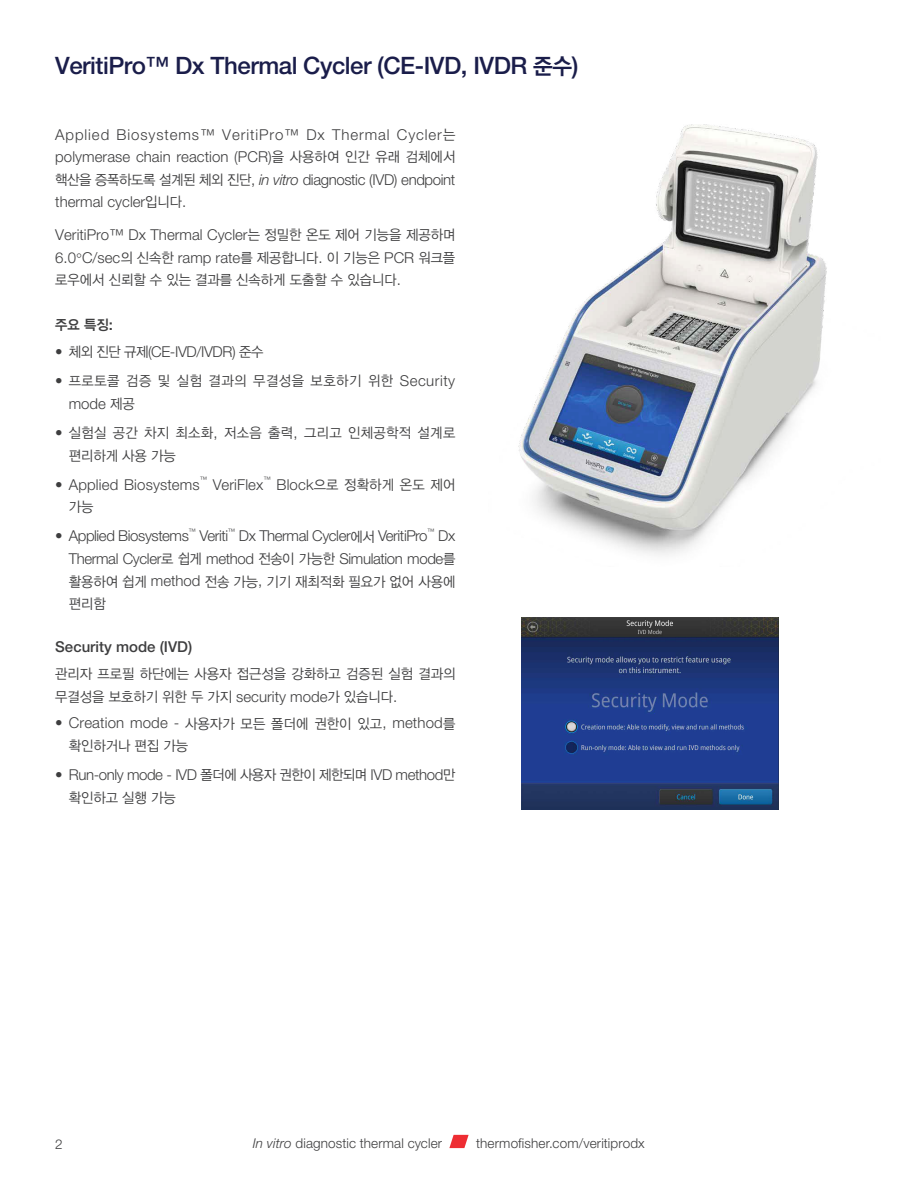
<style>
.page{position:relative;width:918px;height:1188px;background:#fff}
.page>*{position:absolute;margin:0;border:0;box-sizing:border-box;transform-origin:0 0}
.t1{font:500 24px "Helvetica Neue LTW1 G";letter-spacing:-.02em;color:#1a1d4a}
.t2{font:300 15px/22.5px "Helvetica Neue LTW1 G";letter-spacing:-.025em;color:#3e3e3f;text-align:justify}
.t3{font:300 15px/22.5px "Helvetica Neue LTW1 G";color:#3e3e3f}
.t4{font:300 15px "Helvetica Neue LTW1 G";letter-spacing:.01em;color:#3e3e3f}
.t5{font:500 15px "Helvetica Neue LTW1 G";color:#3e3e3f}
.t6{font:14.1px/22.5px "YDVYGO125";color:#3e3e3f;scale:.95 1}
.t7{font:14.1px/22.5px "YDVYGO125";letter-spacing:.03em;color:#3e3e3f;scale:.95 1}
.t8{font:14.1px "YDVYGO125";letter-spacing:.04em;color:#3e3e3f;scale:.95 1}
.t9{font:14.1px "YDVYGO145";color:#3e3e3f;scale:.95 1}
.t10{font:300 13.5px "Helvetica Neue LTW1 G";letter-spacing:.01em;color:#3e3e3f}
.t11{font:300 7.5px "Helvetica Neue LTW1 G";color:#3e3e3f}
.s1{font-family:"YDVYGO145";font-weight:400;font-size:22.5px}
.s2{font-family:"YDVYGO125";font-weight:400;font-size:14.1px}
.s3{font-style:italic}
.s4{font-family:"Helvetica Neue LTW1 G";font-weight:300;font-size:15px}
.s5{font-family:"Helvetica Neue LTW1 G";font-weight:500;font-size:15px}
</style>
<div class="page">
<img style="left:521px;top:617px;width:257px;height:192px">
<img style="left:518px;top:124px;width:309px;height:431px">
<svg style="left:449px;top:1135px;width:20px;height:13px"></svg>
<p class="t1" style="left:55px;top:52px;width:525px">VeritiPro™ Dx Thermal Cycler (CE-IVD, IVDR <span class="s1">준수</span>)</p>
<p class="t2" style="left:55px;top:123px;width:402px">Applied Biosystems™ VeritiPro™ Dx Thermal Cycler<span class="s2">는 </span>polymerase chain reaction (PCR)<span class="s2">을 사용하여 인간 유래 검체에서 핵산을 증폭하도록 설계된 체외 진단</span>, <span class="s3">in vitro</span> diagnostic (IVD) endpoint thermal cycler<span class="s2">입니다</span>.</p>
<p class="t3" style="left:55px;top:224px;width:402px">VeritiPro™ Dx Thermal Cycler<span class="s2">는 정밀한 온도 제어 기능을 제공하며<br></span>6.0°C/sec<span class="s2">의 신속한</span> ramp rate<span class="s2">를 제공합니다</span>. <span class="s2">이 기능은</span> PCR <span class="s2">워크플</span></p>
<p class="t6" style="left:55px;top:269px;width:365px">로우에서 신뢰할 수 있는 결과를 신속하게 도출할 수 있습니다<span class="s4">.</span></p>
<p class="t9" style="left:55px;top:317px;width:62px">주요 특징<span class="s5">:</span></p>
<p class="t2" style="left:55px;top:340px;width:210px">• <span class="s2">체외 진단 규제</span>(CE-IVD/IVDR) <span class="s2">준수</span></p>
<p class="t8" style="left:55px;top:373px;width:423px"><span class="s4">•</span> 프로토콜 검증 및 실험 결과의 무결성을 보호하기 위한 <span class="s4">Security</span></p>
<p class="t2" style="left:69px;top:392px;width:68px">mode <span class="s2">제공</span></p>
<p class="t7" style="left:69px;top:422px;width:408px;text-indent:-14px"><span class="s4">•</span> 실험실 공간 차지 최소화<span class="s4">,</span> 저소음 출력<span class="s4">,</span> 그리고 인체공학적 설계로 편리하게 사용 가능</p>
<p class="t4" style="left:55px;top:475px;width:146px">• Applied Biosystems</p>
<p class="t11" style="left:200px;top:475px;width:9px">™</p>
<p class="t11" style="left:263px;top:475px;width:9px">™</p>
<p class="t6" style="left:277px;top:473px;width:190px"><span class="s4">Block</span>으로 정확하게 온도 제어</p>
<p class="t4" style="left:213px;top:475px;width:52px">VeriFlex</p>
<p class="t6" style="left:69px;top:496px;width:27px">가능</p>
<p class="t2" style="left:55px;top:525px;width:135px">• Applied Biosystems</p>
<p class="t11" style="left:189px;top:527px;width:9px">™</p>
<p class="t11" style="left:228px;top:527px;width:9px">™</p>
<p class="t2" style="left:239px;top:525px;width:190px">Dx Thermal Cycler<span class="s2">에서</span> VeritiPro</p>
<p class="t11" style="left:427px;top:527px;width:9px">™</p>
<p class="t2" style="left:69px;top:525px;width:388px;text-align:right">Dx<br>Thermal Cycler<span class="s2">로 쉽게</span> method <span class="s2">전송이 가능한</span> Simulation mode<span class="s2">를</span></p>
<p class="t6" style="left:69px;top:570px;width:408px">활용하여 쉽게 <span class="s4">method</span> 전송 가능<span class="s4">,</span> 기기 재최적화 필요가 없어 사용에 편리함</p>
<p class="t5" style="left:55px;top:638px;width:138px">Security mode (IVD)</p>
<p class="t6" style="left:55px;top:663px;width:423px">관리자 프로필 하단에는 사용자 접근성을 강화하고 검증된 실험 결과의 무결성을 보호하기 위한 두 가지 <span class="s4">security mode</span>가 있습니다<span class="s4">.</span></p>
<p class="t4" style="left:55px;top:714px;width:402px">• Creation mode - <span class="s2">사용자가 모든 폴더에 권한이 있고</span>, method<span class="s2">를</span></p>
<p class="t6" style="left:69px;top:735px;width:127px">확인하거나 편집 가능</p>
<p class="t2" style="left:55px;top:764px;width:402px">• Run-only mode - IVD <span class="s2">폴더에 사용자 권한이 제한되며</span> IVD method<span class="s2">만</span></p>
<p class="t6" style="left:69px;top:786px;width:114px">확인하고 실행 가능</p>
<p class="t2" style="left:200px;top:525px;width:30px">Veriti</p>
<p class="t10" style="left:55px;top:1136px;width:9px">2</p>
<p class="t10" style="left:253px;top:1135px;width:191px"><span class="s3">In vitro</span> diagnostic thermal cycler</p>
<p class="t10" style="left:476px;top:1135px;width:170px">thermofisher.com/veritiprodx</p>
</div>
